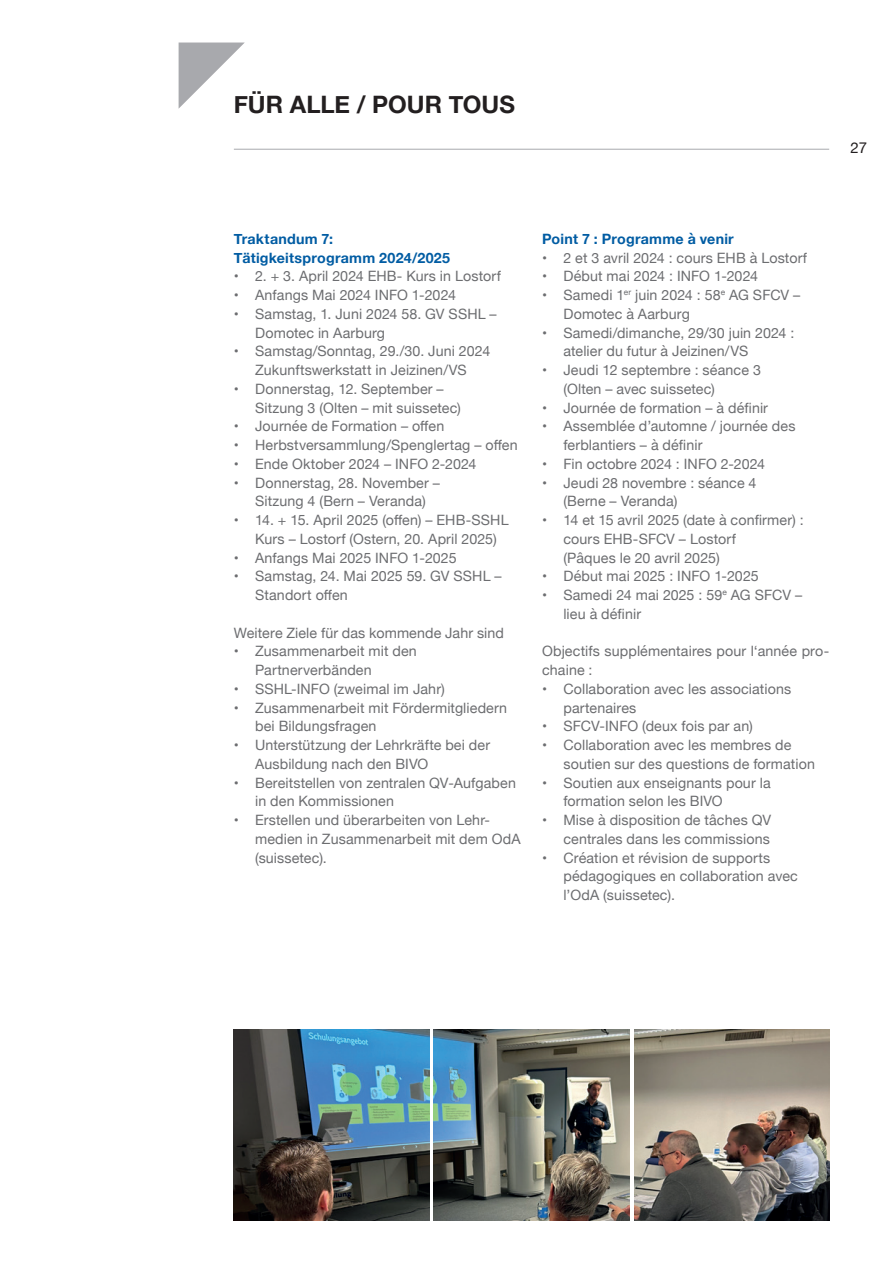
<style>
.page{position:relative;width:893px;height:1263px;background:#fff}
.page>*{position:absolute;margin:0;border:0;box-sizing:border-box;transform-origin:0 0}
.t1{font:700 24px "Helvetica Neue";letter-spacing:-.005em;color:#231f20}
.t2{font:15px "Helvetica Neue";color:#231f20}
.t3{font:14.25px/18.8px "Helvetica Neue";letter-spacing:.01em;color:#6c6d70}
.t4{font:700 14.25px/18.8px "Helvetica Neue";letter-spacing:.015em;color:#015ca3}
</style>
<div class="page">
<hr style="left:234px;top:149px;width:595px;height:1px;background:#a8a9ad">
<svg style="left:179px;top:43px;width:65px;height:65px"></svg>
<img style="left:634px;top:1029px;width:195px;height:191px">
<img style="left:434px;top:1029px;width:196px;height:191px">
<img style="left:234px;top:1029px;width:195px;height:191px">
<h1 class="t1" style="left:234px;top:85px;width:283px">FÜR ALLE / POUR TOUS</h1>
<p class="t2" style="left:850px;top:137px;width:18px">27</p>
<p class="t4" style="left:234px;top:230px;width:218px">Traktandum 7:<br>Tätigkeitsprogramm 2024/2025</p>
<p class="t3" style="left:234px;top:268px;width:269px">• 2. + 3. April 2024 EHB- Kurs in Lostorf</p>
<p class="t3" style="left:234px;top:286px;width:224px">• Anfangs Mai 2024 INFO 1-2024</p>
<p class="t3" style="left:255px;top:305px;width:243px;text-indent:-21px">• Samstag, 1. Juni 2024 58. GV SSHL –<br>Domotec in Aarburg</p>
<p class="t3" style="left:234px;top:343px;width:258px;text-align:center">• Samstag/Sonntag, 29./30. Juni 2024<br>Zukunftswerkstatt in Jeizinen/VS</p>
<p class="t3" style="left:255px;top:380px;width:207px;text-indent:-21px">• Donnerstag, 12. September –<br>Sitzung 3 (Olten – mit suissetec)</p>
<p class="t3" style="left:234px;top:418px;width:212px">• Journée de Formation – offen</p>
<p class="t3" style="left:234px;top:436px;width:285px">• Herbstversammlung/Spenglertag – offen</p>
<p class="t3" style="left:234px;top:455px;width:244px">• Ende Oktober 2024 – INFO 2-2024</p>
<p class="t3" style="left:234px;top:474px;width:208px;text-align:center">• Donnerstag, 28. November –<br>Sitzung 4 (Bern – Veranda)</p>
<p class="t3" style="left:255px;top:511px;width:255px;text-indent:-21px">• 14. + 15. April 2025 (offen) – EHB-SSHL<br>Kurs – Lostorf (Ostern, 20. April 2025)</p>
<p class="t3" style="left:234px;top:549px;width:224px">• Anfangs Mai 2025 INFO 1-2025</p>
<p class="t3" style="left:255px;top:568px;width:248px;text-indent:-21px">• Samstag, 24. Mai 2025 59. GV SSHL –<br>Standort offen</p>
<p class="t3" style="left:234px;top:624px;width:272px">Weitere Ziele für das kommende Jahr sind</p>
<p class="t3" style="left:255px;top:643px;width:163px;text-indent:-21px">• Zusammenarbeit mit den<br>Partnerverbänden</p>
<p class="t3" style="left:234px;top:680px;width:212px">• SSHL-INFO (zweimal im Jahr)</p>
<p class="t3" style="left:255px;top:699px;width:253px;text-indent:-21px">• Zusammenarbeit mit Fördermitgliedern bei Bildungsfragen</p>
<p class="t3" style="left:255px;top:736px;width:236px;text-indent:-21px">• Unterstützung der Lehrkräfte bei der<br>Ausbildung nach den BIVO</p>
<p class="t3" style="left:255px;top:774px;width:262px;text-indent:-21px">• Bereitstellen von zentralen QV-Aufgaben in den Kommissionen</p>
<p class="t3" style="left:255px;top:811px;width:267px;text-indent:-21px">• Erstellen und überarbeiten von Lehr&shy;medien in Zusammenarbeit mit dem OdA (suissetec).</p>
<p class="t4" style="left:542px;top:230px;width:193px">Point 7 : Programme à venir</p>
<p class="t3" style="left:542px;top:249px;width:267px">• 2 et 3 avril 2024 : cours EHB à Lostorf</p>
<p class="t3" style="left:542px;top:268px;width:217px">• Début mai 2024 : INFO 1-2024</p>
<p class="t3" style="left:563px;top:286px;width:238px;text-indent:-21px">• Samedi 1<sup>er</sup> juin 2024 : 58<sup>e</sup> AG SFCV –<br>Domotec à Aarburg</p>
<p class="t3" style="left:563px;top:324px;width:232px;text-indent:-21px">• Samedi/dimanche, 29/30 juin 2024 : atelier du futur à Jeizinen/VS</p>
<p class="t3" style="left:563px;top:361px;width:199px;text-indent:-21px">• Jeudi 12 septembre : séance 3 (Olten – avec suissetec)</p>
<p class="t3" style="left:542px;top:399px;width:227px">• Journée de formation – à définir</p>
<p class="t3" style="left:563px;top:418px;width:234px;text-indent:-21px">• Assemblée d’automne / journée des ferblantiers – à définir</p>
<p class="t3" style="left:542px;top:455px;width:225px">• Fin octobre 2024 : INFO 2-2024</p>
<p class="t3" style="left:563px;top:474px;width:195px;text-indent:-21px">• Jeudi 28 novembre : séance 4 (Berne – Veranda)</p>
<p class="t3" style="left:563px;top:511px;width:242px;text-indent:-21px">• 14 et 15 avril 2025 (date à confirmer) : cours EHB-SFCV – Lostorf<br>(Pâques le 20 avril 2025)</p>
<p class="t3" style="left:542px;top:568px;width:218px">• Début mai 2025 : INFO 1-2025</p>
<p class="t3" style="left:563px;top:586px;width:240px;text-indent:-21px">• Samedi 24 mai 2025 : 59<sup>e</sup> AG SFCV – lieu à définir</p>
<p class="t3" style="left:542px;top:643px;width:289px">Objectifs supplémentaires pour l‘année pro&shy;chaine :</p>
<p class="t3" style="left:563px;top:680px;width:229px;text-indent:-21px">• Collaboration avec les associations partenaires</p>
<p class="t3" style="left:542px;top:718px;width:212px">• SFCV-INFO (deux fois par an)</p>
<p class="t3" style="left:563px;top:736px;width:253px;text-indent:-21px">• Collaboration avec les membres de soutien sur des questions de formation</p>
<p class="t3" style="left:563px;top:774px;width:209px;text-indent:-21px">• Soutien aux enseignants pour la formation selon les BIVO</p>
<p class="t3" style="left:542px;top:811px;width:230px;text-align:right">• Mise à disposition de tâches QV centrales dans les commissions</p>
<p class="t3" style="left:563px;top:849px;width:236px;text-indent:-21px">• Création et révision de supports pédagogiques en collaboration avec l’OdA (suissetec).</p>
</div>
